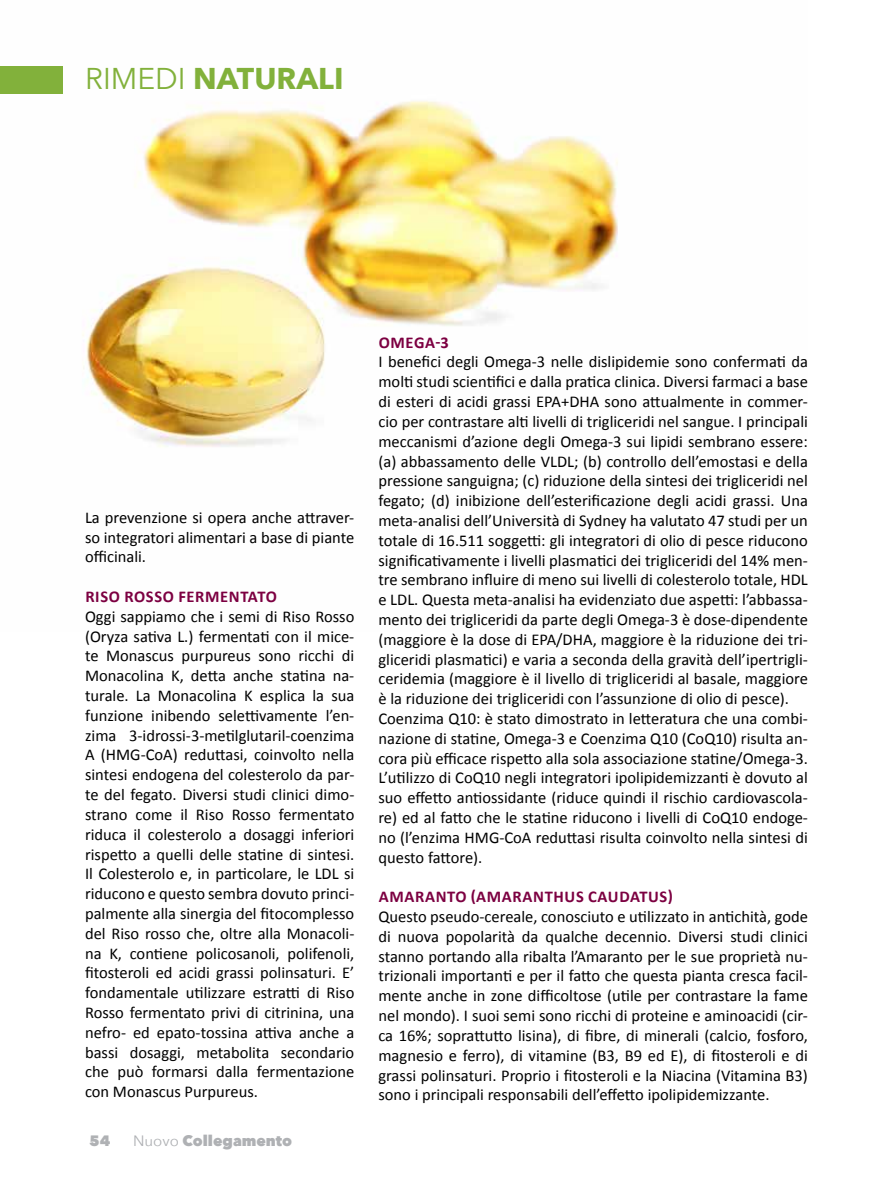
<style>
.page{position:relative;width:893px;height:1191px;background:#fff}
.page>*{position:absolute;margin:0;border:0;box-sizing:border-box;transform-origin:0 0}
.t1{font:700 30px "Avenir Next";color:#82b13b}
.t2{font:16.5px/19.8px "Calibri";color:#000}
.t3{font:800 15px "Avenir Next";color:#afb1b4}
.s1{font-weight:400}
.s2{font-weight:700;color:#7c0041}
</style>
<div class="page">
<img style="left:0;top:66px;width:618px;height:381px">
<div style="left:0;top:67px;width:63px;height:27px;background:#82b13b"></div>
<p class="t1" style="left:85px;top:60px;width:260px"><span class="s1">RIMEDI</span> NATURALI</p>
<p class="t2" style="left:85px;top:507px;width:271px;text-align:justify">La prevenzione si opera anche attraver&shy;so integratori alimentari a base di piante officinali.</p>
<p class="t2" style="left:85px;top:586px;width:271px"><span class="s2">RISO ROSSO FERMENTATO<br></span>Oggi sappiamo che i semi di Riso Rosso (Oryza sativa L.) fermentati con il mice&shy;te Monascus purpureus sono ricchi di Monacolina K, detta anche statina na&shy;turale. La Monacolina K esplica la sua funzione inibendo selettivamente l’en&shy;zima 3-idrossi-3-metilglutaril-coenzima A (HMG-CoA) reduttasi, coinvolto nella sintesi endogena del colesterolo da par&shy;te del fegato. Diversi studi clinici dimo&shy;strano come il Riso Rosso fermentato riduca il colesterolo a dosaggi inferiori rispetto a quelli delle statine di sintesi.<br>Il Colesterolo e, in particolare, le LDL si riducono e questo sembra dovuto princi&shy;palmente alla sinergia del fitocomplesso del Riso rosso che, oltre alla Monacoli&shy;na K, contiene policosanoli, polifenoli, fitosteroli ed acidi grassi polinsaturi. E’ fondamentale utilizzare estratti di Riso Rosso fermentato privi di citrinina, una nefro- ed epato-tossina attiva anche a bassi dosaggi, metabolita secondario che può formarsi dalla fermentazione con Monascus Purpureus.</p>
<p class="t3" style="left:89px;top:1131px;width:22px">54</p>
<p class="t3" style="left:133px;top:1131px;width:161px"><span class="s1">Nuovo</span> Collegamento</p>
<p class="t2" style="left:378px;top:332px;width:431px"><span class="s2">OMEGA-3<br></span>I benefici degli Omega-3 nelle dislipidemie sono confermati da molti studi scientifici e dalla pratica clinica. Diversi farmaci a base di esteri di acidi grassi EPA+DHA sono attualmente in commer&shy;cio per contrastare alti livelli di trigliceridi nel sangue. I principali meccanismi d’azione degli Omega-3 sui lipidi sembrano essere: (a) abbassamento delle VLDL; (b) controllo dell’emostasi e della pressione sanguigna; (c) riduzione della sintesi dei trigliceridi nel fegato; (d) inibizione dell’esterificazione degli acidi grassi. Una meta-analisi dell’Università di Sydney ha valutato 47 studi per un totale di 16.511 soggetti: gli integratori di olio di pesce riducono significativamente i livelli plasmatici dei trigliceridi del 14% men&shy;tre sembrano influire di meno sui livelli di colesterolo totale, HDL e LDL. Questa meta-analisi ha evidenziato due aspetti: l’abbassa&shy;mento dei trigliceridi da parte degli Omega-3 è dose-dipendente (maggiore è la dose di EPA/DHA, maggiore è la riduzione dei tri&shy;gliceridi plasmatici) e varia a seconda della gravità dell’ipertrigli&shy;ceridemia (maggiore è il livello di trigliceridi al basale, maggiore è la riduzione dei trigliceridi con l’assunzione di olio di pesce).<br>Coenzima Q10: è stato dimostrato in letteratura che una combi&shy;nazione di statine, Omega-3 e Coenzima Q10 (CoQ10) risulta an&shy;cora più efficace rispetto alla sola associazione statine/Omega-3.<br>L’utilizzo di CoQ10 negli integratori ipolipidemizzanti è dovuto al suo effetto antiossidante (riduce quindi il rischio cardiovascola&shy;re) ed al fatto che le statine riducono i livelli di CoQ10 endoge&shy;no (l’enzima HMG-CoA reduttasi risulta coinvolto nella sintesi di questo fattore).</p>
<p class="t2" style="left:378px;top:887px;width:431px"><span class="s2">AMARANTO (AMARANTHUS CAUDATUS)<br></span>Questo pseudo-cereale, conosciuto e utilizzato in antichità, gode di nuova popolarità da qualche decennio. Diversi studi clinici stanno portando alla ribalta l’Amaranto per le sue proprietà nu&shy;trizionali importanti e per il fatto che questa pianta cresca facil&shy;mente anche in zone difficoltose (utile per contrastare la fame nel mondo). I suoi semi sono ricchi di proteine e aminoacidi (cir&shy;ca 16%; soprattutto lisina), di fibre, di minerali (calcio, fosforo, magnesio e ferro), di vitamine (B3, B9 ed E), di fitosteroli e di grassi polinsaturi. Proprio i fitosteroli e la Niacina (Vitamina B3) sono i principali responsabili dell’effetto ipolipidemizzante.</p>
</div>
